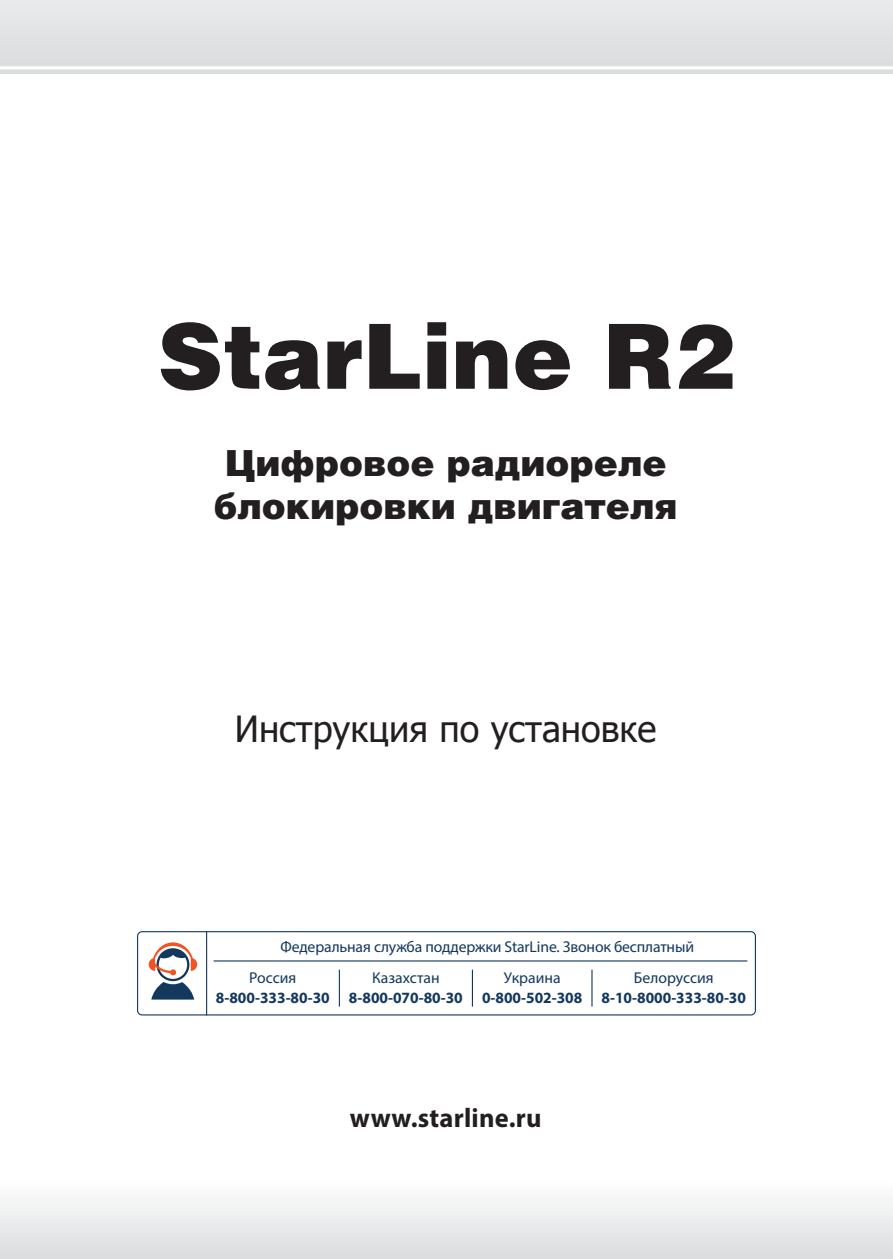
<style>
.page{position:relative;width:893px;height:1259px;background:#fff}
.page>*{position:absolute;margin:0;border:0;box-sizing:border-box;transform-origin:0 0}
.t1{font:900 90px "Helios";color:#231f20}
.t2{font:900 36px/43.2px "Helios";color:#231f20;text-align:center}
.t3{font:36px "Tahoma";color:#231f20}
.t4{font:700 27px "Myriad Pro";letter-spacing:.01em;color:#231f20}
.t5{font:15.6px/31.2px "Myriad Pro";letter-spacing:-.01em;color:#13385e}
.t6{font:700 15.6px "Myriad Pro";color:#13385e}
</style>
<div class="page">
<div style="left:0;top:0;width:893px;height:74px;background:#dcdddf"></div>
<svg style="left:0;top:0;width:893px;height:70px"></svg>
<div style="left:0;top:1172px;width:893px;height:87px;background:linear-gradient(to bottom,#fff,#dadbde)"></div>
<hr style="left:339px;top:969px;width:1px;height:37px;background:#13385e">
<hr style="left:472px;top:969px;width:1px;height:37px;background:#13385e">
<hr style="left:591px;top:969px;width:1px;height:37px;background:#13385e">
<svg style="left:149px;top:942px;width:48px;height:57px"></svg>
<hr style="left:206px;top:931px;width:1px;height:84px;background:#13385e">
<hr style="left:214px;top:960px;width:533px;height:1px;background:#13385e">
<div style="left:137px;top:931px;width:619px;height:84px;border:1px solid #13385e;border-radius:4px"></div>
<h1 class="t1" style="left:158px;top:300px;width:577px">StarLine R2</h1>
<h2 class="t2" style="left:214px;top:439px;width:465px">Цифровое радиореле блокировки двигателя</h2>
<h2 class="t3" style="left:235px;top:704px;width:423px">Инструкция по установке</h2>
<p class="t5" style="left:249px;top:930px;width:446px;text-indent:31px">Федеральная служба поддержки StarLine. Звонок бесплатный<br>Россия</p>
<p class="t6" style="left:216px;top:987px;width:115px">8-800-333-80-30</p>
<p class="t5" style="left:372px;top:962px;width:69px">Казахстан</p>
<p class="t6" style="left:349px;top:987px;width:115px">8-800-070-80-30</p>
<p class="t5" style="left:504px;top:962px;width:58px">Украина</p>
<p class="t6" style="left:482px;top:987px;width:102px">0-800-502-308</p>
<p class="t5" style="left:634px;top:962px;width:81px">Белоруссия</p>
<p class="t6" style="left:602px;top:987px;width:146px">8-10-8000-333-80-30</p>
<h3 class="t4" style="left:350px;top:1099px;width:193px">www.starline.ru</h3>
</div>
